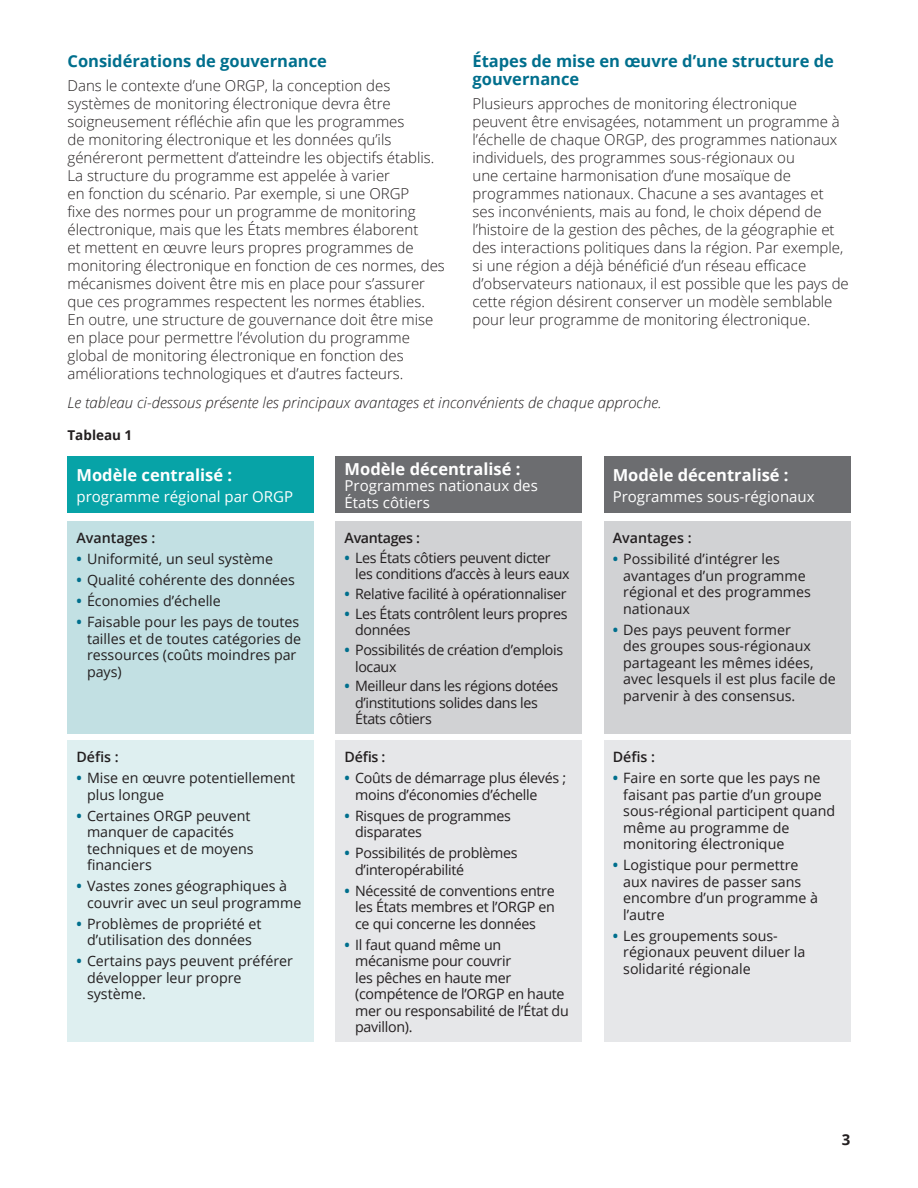
<style>
.page{position:relative;width:918px;height:1188px;background:#fff}
.page>*{position:absolute;margin:0;border:0;box-sizing:border-box;transform-origin:0 0}
.Subheads{font:700 16.5px/18px "Open Sans";color:#006f8d}
.Table_1_Headlines{font:700 16.5px "Open Sans";color:#fff}
.t1{font:300 15px/18px "Open Sans";color:#231f20}
.Table_1_Headlines-2{font:15px/16.5px "Open Sans";color:#fff}
.t2{font:italic 300 15px "Open Sans";color:#231f20}
.t3{font:700 15px "Open Sans";color:#231f20}
.Chart_Bullets{font:14.25px/16.5px "Open Sans";color:#231f20}
.Chart_Bullets-2{font:14.25px/16.5px "Open Sans";letter-spacing:-.02em;color:#231f20}
.Chart_Bullets-3{font:14.25px/16.5px "Open Sans";letter-spacing:-.025em;color:#231f20}
.Advantages_Challenges{font:600 14.25px "Open Sans";color:#231f20}
.Advantages_Challenges-2{font:600 14.25px "Open Sans";letter-spacing:-.025em;color:#231f20}
.Table_Title{font:700 13.5px "Open Sans";color:#231f20}
.s1{font-weight:700;color:#006f8d}
</style>
<div class="page">
<div style="left:68px;top:457px;width:246px;height:56px;background:#07a3a7"></div>
<div style="left:604px;top:521px;width:246px;height:213px;background:#d1d2d4"></div>
<div style="left:68px;top:521px;width:246px;height:213px;background:#c2e0e3"></div>
<div style="left:68px;top:741px;width:246px;height:301px;background:#deeff0"></div>
<div style="left:604px;top:741px;width:246px;height:301px;background:#e6e7e9"></div>
<div style="left:604px;top:457px;width:246px;height:56px;background:#6c6d70"></div>
<div style="left:336px;top:457px;width:246px;height:56px;background:#6c6d70"></div>
<div style="left:336px;top:521px;width:246px;height:213px;background:#d1d2d4"></div>
<div style="left:336px;top:741px;width:246px;height:301px;background:#e6e7e9"></div>
<p class="Subheads" style="left:68px;top:51px;width:261px">Considérations de gouvernance</p>
<p class="t1" style="left:68px;top:76px;width:379px">Dans le contexte d’une ORGP, la conception des systèmes de monitoring électronique devra être soigneusement réfléchie afin que les programmes<br>de monitoring électronique et les données qu’ils généreront permettent d’atteindre les objectifs établis.<br>La structure du programme est appelée à varier<br>en fonction du scénario. Par exemple, si une ORGP<br>fixe des normes pour un programme de monitoring électronique, mais que les États membres élaborent<br>et mettent en œuvre leurs propres programmes de monitoring électronique en fonction de ces normes, des mécanismes doivent être mis en place pour s’assurer que ces programmes respectent les normes établies.<br>En outre, une structure de gouvernance doit être mise en place pour permettre l’évolution du programme global de monitoring électronique en fonction des améliorations technologiques et d’autres facteurs.</p>
<p class="Subheads" style="left:472px;top:51px;width:363px">Étapes de mise en œuvre d’une structure de gouvernance</p>
<p class="t1" style="left:472px;top:94px;width:378px">Plusieurs approches de monitoring électronique peuvent être envisagées, notamment un programme à l’échelle de chaque ORGP, des programmes nationaux individuels, des programmes sous-régionaux ou<br>une certaine harmonisation d’une mosaïque de programmes nationaux. Chacune a ses avantages et ses inconvénients, mais au fond, le choix dépend de l’histoire de la gestion des pêches, de la géographie et des interactions politiques dans la région. Par exemple, si une région a déjà bénéficié d’un réseau efficace d’observateurs nationaux, il est possible que les pays de cette région désirent conserver un modèle semblable pour leur programme de monitoring électronique.</p>
<p class="t2" style="left:68px;top:393px;width:596px">Le tableau ci-dessous présente les principaux avantages et inconvénients de chaque approche.</p>
<p class="Table_Title" style="left:68px;top:425px;width:66px">Tableau 1</p>
<p class="Table_1_Headlines" style="left:76px;top:463px;width:157px">Modèle centralisé :</p>
<p class="Table_1_Headlines-2" style="left:76px;top:488px;width:218px">programme régional par ORGP</p>
<p class="Table_1_Headlines" style="left:345px;top:457px;width:177px">Modèle décentralisé :</p>
<p class="Table_1_Headlines-2" style="left:345px;top:477px;width:195px">Programmes nationaux des<br>États côtiers</p>
<p class="Table_1_Headlines" style="left:613px;top:463px;width:177px">Modèle décentralisé :</p>
<p class="Table_1_Headlines-2" style="left:613px;top:488px;width:203px">Programmes sous-régionaux</p>
<p class="Advantages_Challenges" style="left:76px;top:528px;width:80px">Avantages :</p>
<p class="Chart_Bullets" style="left:76px;top:550px;width:198px"><span class="s1">•</span> Uniformité, un seul système</p>
<p class="Chart_Bullets" style="left:76px;top:571px;width:220px"><span class="s1">•</span> Qualité cohérente des données</p>
<p class="Chart_Bullets" style="left:76px;top:592px;width:146px"><span class="s1">•</span> Économies d’échelle</p>
<p class="Chart_Bullets" style="left:87px;top:613px;width:216px;text-indent:-10px"><span class="s1">•</span> Faisable pour les pays de toutes tailles et de toutes catégories de ressources (coûts moindres par pays)</p>
<p class="Advantages_Challenges-2" style="left:345px;top:528px;width:77px">Avantages :</p>
<p class="Chart_Bullets-3" style="left:355px;top:549px;width:216px;text-indent:-10px"><span class="s1">•</span> Les États côtiers peuvent dicter les conditions d’accès à leurs eaux</p>
<p class="Chart_Bullets-3" style="left:345px;top:585px;width:224px"><span class="s1">•</span> Relative facilité à opérationnaliser</p>
<p class="Chart_Bullets-3" style="left:355px;top:605px;width:214px;text-indent:-10px"><span class="s1">•</span> Les États contrôlent leurs propres données</p>
<p class="Chart_Bullets-3" style="left:355px;top:641px;width:210px;text-indent:-10px"><span class="s1">•</span> Possibilités de création d’emplois locaux</p>
<p class="Chart_Bullets-3" style="left:355px;top:678px;width:205px;text-indent:-10px"><span class="s1">•</span> Meilleur dans les régions dotées d’institutions solides dans les<br>États côtiers</p>
<p class="Advantages_Challenges" style="left:613px;top:528px;width:80px">Avantages :</p>
<p class="Chart_Bullets" style="left:623px;top:550px;width:189px;text-indent:-10px"><span class="s1">•</span> Possibilité d’intégrer les avantages d’un programme régional et des programmes nationaux</p>
<p class="Chart_Bullets" style="left:623px;top:621px;width:214px;text-indent:-10px"><span class="s1">•</span> Des pays peuvent former<br>des groupes sous-régionaux partageant les mêmes idées, avec lesquels il est plus facile de parvenir à des consensus.</p>
<p class="Advantages_Challenges" style="left:76px;top:747px;width:44px">Défis :</p>
<p class="Chart_Bullets" style="left:87px;top:770px;width:210px;text-indent:-10px"><span class="s1">•</span> Mise en œuvre potentiellement plus longue</p>
<p class="Chart_Bullets" style="left:87px;top:807px;width:168px;text-indent:-10px"><span class="s1">•</span> Certaines ORGP peuvent manquer de capacités techniques et de moyens financiers</p>
<p class="Chart_Bullets" style="left:87px;top:878px;width:216px;text-indent:-10px"><span class="s1">•</span> Vastes zones géographiques à couvrir avec un seul programme</p>
<p class="Chart_Bullets" style="left:76px;top:915px;width:187px;text-align:center"><span class="s1">•</span> Problèmes de propriété et d’utilisation des données</p>
<p class="Chart_Bullets" style="left:87px;top:953px;width:208px;text-indent:-10px"><span class="s1">•</span> Certains pays peuvent préférer développer leur propre système.</p>
<p class="Advantages_Challenges" style="left:345px;top:747px;width:42px">Défis :</p>
<p class="Chart_Bullets-2" style="left:355px;top:770px;width:213px;text-indent:-10px"><span class="s1">•</span> Coûts de démarrage plus élevés ; moins d’économies d’échelle</p>
<p class="Chart_Bullets-2" style="left:355px;top:807px;width:157px;text-indent:-10px"><span class="s1">•</span> Risques de programmes disparates</p>
<p class="Chart_Bullets-2" style="left:355px;top:845px;width:164px;text-indent:-10px"><span class="s1">•</span> Possibilités de problèmes d’interopérabilité</p>
<p class="Chart_Bullets" style="left:355px;top:882px;width:201px;text-align:justify;text-indent:-10px"><span class="s1">•</span> Nécessité de conventions entre les États membres et l’ORGP en ce qui concerne les données</p>
<p class="Chart_Bullets-2" style="left:355px;top:936px;width:215px;text-indent:-10px"><span class="s1">•</span> Il faut quand même un mécanisme pour couvrir<br>les pêches en haute mer (compétence de l’ORGP en haute mer ou responsabilité de l’État du pavillon).</p>
<p class="Advantages_Challenges" style="left:613px;top:747px;width:44px">Défis :</p>
<p class="Chart_Bullets" style="left:623px;top:770px;width:213px;text-indent:-10px"><span class="s1">•</span> Faire en sorte que les pays ne faisant pas partie d’un groupe sous-régional participent quand même au programme de monitoring électronique</p>
<p class="Chart_Bullets" style="left:623px;top:857px;width:196px;text-indent:-10px"><span class="s1">•</span> Logistique pour permettre aux navires de passer sans encombre d’un programme à l’autre</p>
<p class="Chart_Bullets" style="left:623px;top:927px;width:184px;text-indent:-10px"><span class="s1">•</span> Les groupements sous&shy;régionaux peuvent diluer la solidarité régionale</p>
<p class="t3" style="left:842px;top:1129px;width:10px">3</p>
</div>
